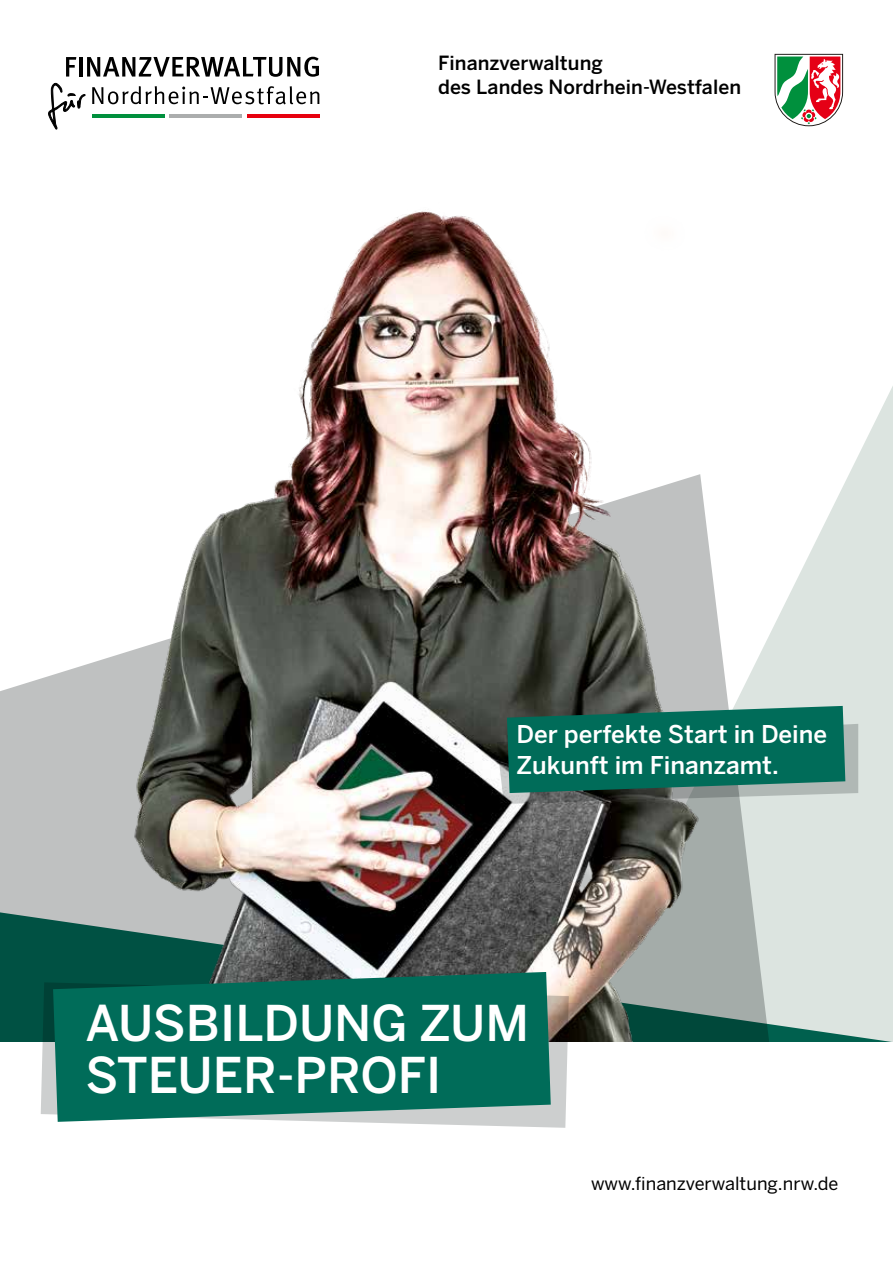
<style>
.page{position:relative;width:893px;height:1263px;background:#fff}
.page>*{position:absolute;margin:0;border:0;box-sizing:border-box;transform-origin:0 0}
.t1{font:500 48.9px/52.1px "Benton Sans";color:#fff}
.t2{font:500 24.3px/31.3px "Benton Sans";color:#fff}
.t3{font:500 19.5px/23.4px "Benton Sans";letter-spacing:.005em;color:#000}
.t4{font:18px "Benton Sans";color:#000}
</style>
<div class="page">
<svg style="left:0;top:676px;width:50px;height:366px;background:#829e99"></svg>
<svg style="left:800px;top:386px;width:93px;height:656px;fill:#dce4e0"></svg>
<img style="left:50px;top:104px;width:750px;height:938px">
<svg style="left:497px;top:706px;width:361px;height:98px;background:#267466"></svg>
<svg style="left:41px;top:982px;width:528px;height:146px"></svg>
<svg style="left:53px;top:972px;width:498px;height:150px;background:#0f7160"></svg>
<svg style="left:775px;top:54px;width:68px;height:72px"></svg>
<svg style="left:66px;top:57px;width:10px;height:20px"></svg>
<hr style="left:79px;top:57px;width:3px;height:20px;background:#000">
<svg style="left:87px;top:57px;width:232px;height:20px"></svg>
<svg style="left:92px;top:86px;width:227px;height:18px"></svg>
<svg style="left:48px;top:83px;width:37px;height:47px"></svg>
<hr style="left:170px;top:115px;width:72px;height:3px;background:#abadad">
<hr style="left:92px;top:115px;width:72px;height:3px;background:#00903d">
<hr style="left:247px;top:115px;width:72px;height:3px;background:#e7000e">
<p class="t3" style="left:438px;top:51px;width:305px">Finanzverwaltung<br>des Landes Nordrhein-Westfalen</p>
<p class="t2" style="left:517px;top:718px;width:312px">Der perfekte Start in Deine<br>Zukunft im Finanzamt.</p>
<h1 class="t1" style="left:85px;top:996px;width:445px">AUSBILDUNG ZUM<br>STEUER-PROFI</h1>
<p class="t4" style="left:591px;top:1172px;width:249px">www.finanzverwaltung.nrw.de</p>
</div>
